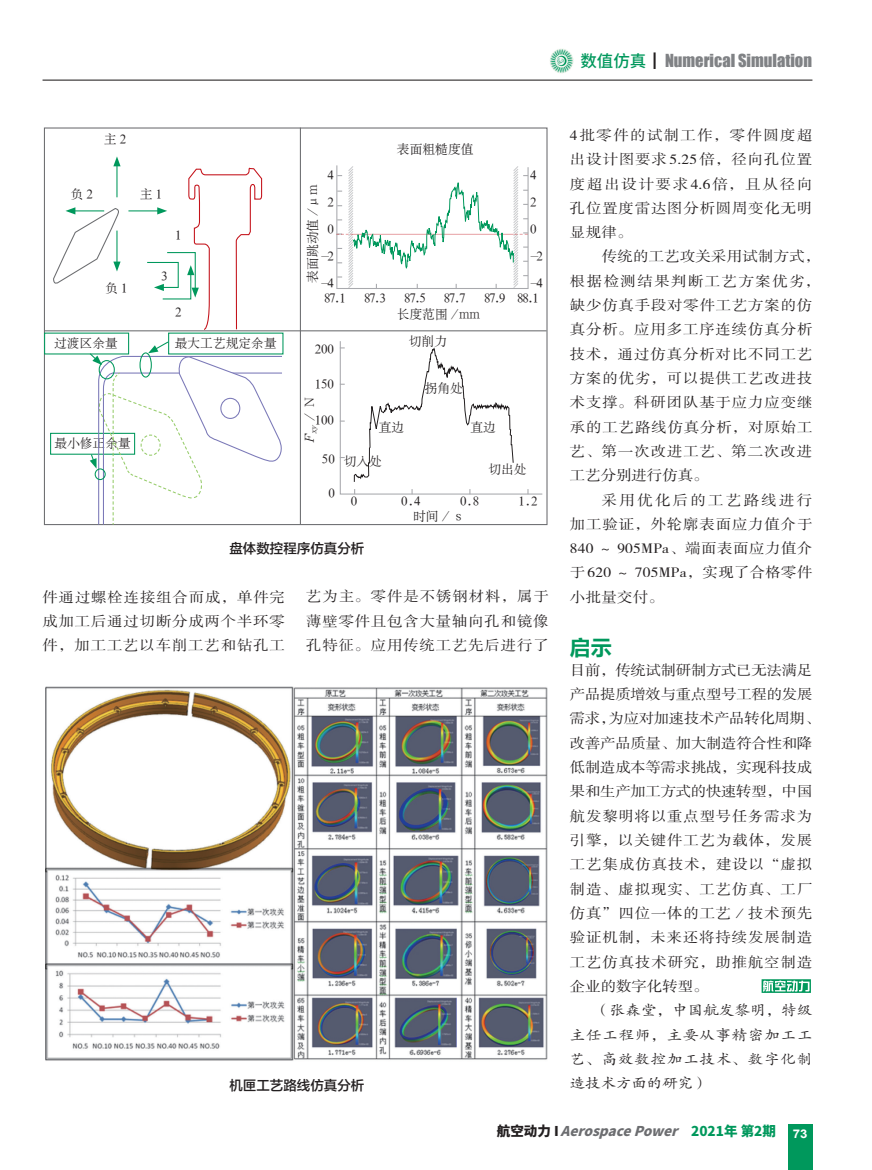
<style>
.page{position:relative;width:872px;height:1170px;background:#fff}
.page>*{position:absolute;margin:0;border:0;box-sizing:border-box;transform-origin:0 0}
.t1{font:21px "FZLTCHJW GB1 0";color:#00985c}
.t2{font:16.5px "Impact";color:#808285}
.t3{font:14.25px/24.3px "FZSSJW GB1 0";letter-spacing:.055em;color:#231f20;text-align:justify;scale:1.08 1}
.t4{font:14.25px/24.3px "FZSSJW GB1 0";color:#231f20;scale:1.08 1}
.t5{font:14.25px/24.3px "FZKTJW GB1 0";letter-spacing:.06em;color:#231f20;text-align:justify;scale:1.08 1}
.t6{font:italic 800 13.5px "Source Han Sans CN";color:#6c6d70}
.t7{font:13.5px "FZLTZHJW GB1 0";color:#231f20}
.t8{font:12.75px/27px "H Ya 6 gj";color:#231f20;text-align:center}
.t9{font:italic 7.5px "H Ya 6 gj";color:#231f20}
.s1{font-family:"Source Han Sans CN";font-weight:500;color:#00985c}
.s2{font-family:"Source Han Sans CN";font-weight:500;color:#231f20}
.s3{font-style:normal;color:#231f20}
.s4{font-style:normal;color:#00985c}
</style>
<div class="page">
<div style="left:787px;top:1124px;width:25px;height:45px;background:#00985c"></div>
<img style="left:550px;top:49px;width:23px;height:24px">
<hr style="left:43px;top:80px;width:769px;height:1px;background:#231f20">
<img style="left:46px;top:686px;width:501px;height:375px">
<svg style="left:761px;top:979px;width:50px;height:13px"></svg>
<div style="left:50px;top:433px;width:85px;height:21px;background:#fff;border:1px solid #00985c"></div>
<div style="left:168px;top:332px;width:115px;height:22px;background:linear-gradient(to right,#fff,#fff)"></div>
<hr style="left:116px;top:164px;width:1px;height:33px;background:#00985c">
<svg style="left:113px;top:156px;width:8px;height:10px"></svg>
<hr style="left:128px;top:210px;width:32px;height:1px;background:#00985c">
<svg style="left:53px;top:207px;width:68px;height:77px"></svg>
<svg style="left:146px;top:167px;width:117px;height:163px"></svg>
<svg style="left:89px;top:340px;width:194px;height:185px"></svg>
<hr style="left:45px;top:330px;width:501px;height:1px;background:#6c6d70">
<hr style="left:300px;top:128px;width:1px;height:396px;background:#6c6d70">
<svg style="left:339px;top:341px;width:204px;height:154px"></svg>
<svg style="left:336px;top:165px;width:193px;height:124px"></svg>
<p class="t2" style="left:580px;top:48px;width:233px"><span class="s1">数值仿真</span><span class="s2">┃</span>Numerical Simulation</p>
<p class="t8" style="left:104px;top:125px;width:24px">主2</p>
<p class="t8" style="left:71px;top:181px;width:24px">负2</p>
<p class="t8" style="left:140px;top:181px;width:24px">主1</p>
<p class="t8" style="left:175px;top:222px;width:8px">1</p>
<p class="t8" style="left:105px;top:274px;width:24px">负1</p>
<p class="t8" style="left:54px;top:329px;width:65px">过渡区余量</p>
<p class="t8" style="left:161px;top:262px;width:8px">3</p>
<p class="t8" style="left:175px;top:298px;width:8px">2</p>
<p class="t8" style="left:175px;top:329px;width:103px">最大工艺规定余量</p>
<p class="t8" style="left:397px;top:136px;width:78px">表面粗糙度值</p>
<p class="t8" style="left:321px;top:161px;width:14px">4<br>2<br>0 -2 -4</p>
<p class="t8" style="left:530px;top:161px;width:14px;text-align:left">4<br>2<br>0 -2 -4</p>
<p class="t8" style="left:299px;top:283px;width:100px;rotate:-90deg">表面跳动值 /μm</p>
<p class="t8" style="left:324px;top:284px;width:23px">87.1</p>
<p class="t8" style="left:364px;top:284px;width:23px">87.3</p>
<p class="t8" style="left:404px;top:284px;width:23px">87.5</p>
<p class="t8" style="left:444px;top:284px;width:23px">87.7</p>
<p class="t8" style="left:484px;top:284px;width:56px">87.9 88.1</p>
<p class="t8" style="left:315px;top:335px;width:21px">200</p>
<p class="t8" style="left:397px;top:301px;width:85px">长度范围 /mm</p>
<p class="t8" style="left:409px;top:328px;width:40px">切削力</p>
<p class="t8" style="left:54px;top:429px;width:78px">最小修正余量</p>
<p class="t8" style="left:315px;top:371px;width:21px">150</p>
<p class="t8" style="left:315px;top:407px;width:21px">100</p>
<p class="t8" style="left:322px;top:445px;width:14px">50</p>
<p class="t8" style="left:328px;top:480px;width:8px">0</p>
<p class="t9" style="left:310px;top:442px;width:48px;rotate:-90deg"><sup>F</sup>xy <sup>/</sup> <sup>N</sup></p>
<p class="t8" style="left:425px;top:374px;width:40px">拐角处</p>
<p class="t8" style="left:379px;top:414px;width:27px">直边</p>
<p class="t8" style="left:470px;top:414px;width:27px">直边</p>
<p class="t8" style="left:344px;top:448px;width:40px">切入处</p>
<p class="t8" style="left:351px;top:488px;width:8px">0</p>
<p class="t8" style="left:488px;top:456px;width:40px">切出处</p>
<p class="t8" style="left:401px;top:488px;width:21px">0.4</p>
<p class="t8" style="left:460px;top:488px;width:21px">0.8</p>
<p class="t8" style="left:518px;top:488px;width:21px">1.2</p>
<p class="t8" style="left:413px;top:502px;width:50px">时间 / s</p>
<p class="t7" style="left:229px;top:541px;width:136px">盘体数控程序仿真分析</p>
<p class="t3" style="left:43px;top:585px;width:226px">件通过螺栓连接组合而成，单件完成加工后通过切断分成两个半环零件，加工工艺以车削工艺和钻孔工</p>
<p class="t3" style="left:306px;top:585px;width:226px">艺为主。零件是不锈钢材料，属于薄壁零件且包含大量轴向孔和镜像孔特征。应用传统工艺先后进行了</p>
<p class="t7" style="left:229px;top:1077px;width:136px">机匣工艺路线仿真分析</p>
<p class="t3" style="left:570px;top:124px;width:226px">4批零件的试制工作，零件圆度超出设计图要求5.25倍，径向孔位置度超出设计要求4.6倍，且从径向孔位置度雷达图分析圆周变化无明显规律。</p>
<p class="t3" style="left:570px;top:245px;width:233px;text-align:left;text-indent:32px">传统的工艺攻关采用试制方式，根据检测结果判断工艺方案优劣，缺少仿真手段对零件工艺方案的仿真分析。应用多工序连续仿真分析技术，通过仿真分析对比不同工艺方案的优劣，可以提供工艺改进技术支撑。科研团队基于应力应变继承的工艺路线仿真分析，对原始工艺、第一次改进工艺、第二次改进工艺分别进行仿真。</p>
<p class="t3" style="left:570px;top:488px;width:226px;text-indent:32px">采用优化后的工艺路线进行加工验证，外轮廓表面应力值介于840 ～ 905MPa、端面表面应力值介于 620 ～ 705MPa，实现了合格零件小批量交付。</p>
<h1 class="t1" style="left:570px;top:637px;width:43px">启示</h1>
<p class="t4" style="left:570px;top:658px;width:233px">目前，传统试制研制方式已无法满足产品提质增效与重点型号工程的发展需求，为应对加速技术产品转化周期、改善产品质量、加大制造符合性和降低制造成本等需求挑战，实现科技成果和生产加工方式的快速转型，中国航发黎明将以重点型号任务需求为引擎，以关键件工艺为载体，发展工艺集成仿真技术，建设以“虚拟制造、虚拟现实、工艺仿真、工厂仿真”四位一体的工艺／技术预先验证机制，未来还将持续发展制造工艺仿真技术研究，助推航空制造企业的数字化转型。</p>
<p class="t5" style="left:570px;top:998px;width:226px;text-indent:24px">（张森堂，中国航发黎明，特级主任工程师，主要从事精密加工工艺、高效数控加工技术、数字化制造技术方面的研究）</p>
<p class="t6" style="left:497px;top:1123px;width:312px"><span class="s3">航空动力 I</span> AerospacePower <span class="s4">2 0 2 1 年 第 2 期</span> <sub>7</sub> <sub>3</sub></p>
</div>
